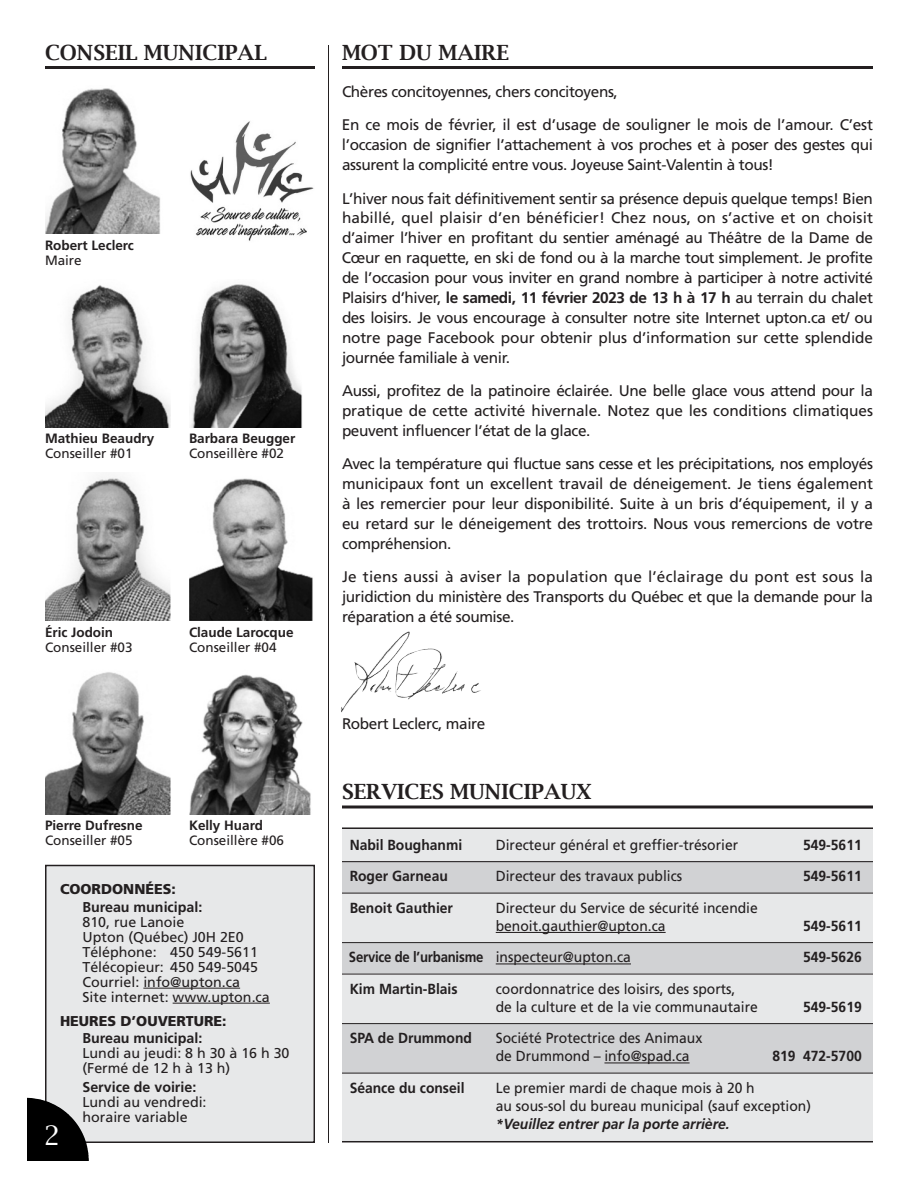
<style>
.page{position:relative;width:918px;height:1188px;background:#fff}
.page>*{position:absolute;margin:0;border:0;box-sizing:border-box;transform-origin:0 0}
.t1{font:27px "Lucida Bright";color:#fff}
.t2{font:600 21px "Lucida Bright";color:#231f20}
.t3{font:15.3px/19.8px "Frutiger";letter-spacing:-.025em;color:#231f20;text-align:justify}
.t4{font:14.7px/18px "Frutiger";color:#231f20;scale:.95 1}
.t5{font:700 14.7px "Frutiger";color:#231f20;scale:.95 1}
.t6{font:700 14.7px "Frutiger";color:#231f20;scale:.9 1}
.t7{font:italic 700 14.7px "Frutiger";color:#231f20;scale:.95 1}
.t8{font:14.25px/15px "Frutiger";color:#231f20}
.t9{font:700 14.25px "Frutiger";color:#231f20}
.t10{font:900 14.25px "Frutiger";color:#231f20}
.t11{font:700 13.5px "Frutiger";color:#231f20}
.t12{font:13.5px "Frutiger";color:#231f20}
.s1{font-weight:700}
.s2{font-weight:400}
</style>
<div class="page">
<img style="left:341px;top:631px;width:124px;height:81px">
<div style="left:46px;top:866px;width:268px;height:275px;background:#e7e8e9"></div>
<div style="left:45px;top:865px;width:270px;height:278px;border:2px solid #231f20"></div>
<hr style="left:143px;top:988px;width:97px;height:1px;background:#231f20">
<hr style="left:173px;top:1003px;width:97px;height:1px;background:#231f20">
<img style="left:27px;top:1098px;width:62px;height:63px">
<hr style="left:45px;top:66px;width:270px;height:3px;background:#231f20">
<hr style="left:342px;top:66px;width:531px;height:3px;background:#231f20">
<hr style="left:342px;top:806px;width:531px;height:2px;background:#231f20">
<img style="left:45px;top:285px;width:126px;height:143px">
<img style="left:45px;top:476px;width:126px;height:145px">
<img style="left:45px;top:672px;width:126px;height:142px">
<img style="left:190px;top:284px;width:112px;height:144px">
<img style="left:189px;top:478px;width:124px;height:143px">
<img style="left:189px;top:674px;width:122px;height:140px">
<img style="left:190px;top:121px;width:124px;height:120px">
<div style="left:342px;top:862px;width:531px;height:31px;background:#d1d2d4"></div>
<div style="left:342px;top:943px;width:531px;height:31px;background:#d1d2d4"></div>
<div style="left:342px;top:1024px;width:531px;height:49px;background:#d1d2d4"></div>
<div style="left:342px;top:829px;width:531px;height:33px;background:#e7e8e9"></div>
<hr style="left:342px;top:862px;width:531px;height:1px;background:#c1c2c4">
<div style="left:342px;top:893px;width:531px;height:49px;background:#e7e8e9"></div>
<div style="left:342px;top:975px;width:531px;height:49px;background:#e7e8e9"></div>
<div style="left:342px;top:1073px;width:531px;height:69px;background:#e7e8e9"></div>
<hr style="left:342px;top:827px;width:531px;height:2px;background:#231f20">
<hr style="left:342px;top:861px;width:531px;height:1px;background:#231f20">
<hr style="left:342px;top:893px;width:531px;height:1px;background:#231f20">
<hr style="left:496px;top:932px;width:170px;height:1px;background:#231f20">
<hr style="left:342px;top:942px;width:531px;height:1px;background:#231f20">
<hr style="left:496px;top:964px;width:135px;height:1px;background:#231f20">
<hr style="left:342px;top:974px;width:531px;height:1px;background:#231f20">
<hr style="left:342px;top:1023px;width:531px;height:1px;background:#231f20">
<hr style="left:604px;top:1063px;width:86px;height:1px;background:#231f20">
<hr style="left:342px;top:1073px;width:531px;height:1px;background:#231f20">
<hr style="left:342px;top:1141px;width:531px;height:1px;background:#231f20">
<hr style="left:328px;top:45px;width:1px;height:1098px;background:#231f20">
<img style="left:45px;top:88px;width:115px;height:145px">
<h2 class="t2" style="left:45px;top:39px;width:223px">CONSEIL MUNICIPAL</h2>
<h2 class="t2" style="left:342px;top:39px;width:169px">MOT DU MAIRE</h2>
<p class="t11" style="left:45px;top:240px;width:90px">Robert Leclerc</p>
<p class="t12" style="left:45px;top:255px;width:38px">Maire</p>
<p class="t11" style="left:45px;top:433px;width:111px">Mathieu Beaudry</p>
<p class="t12" style="left:45px;top:448px;width:89px">Conseiller #01</p>
<p class="t11" style="left:189px;top:433px;width:108px">Barbara Beugger</p>
<p class="t12" style="left:189px;top:448px;width:97px">Conseillère #02</p>
<p class="t11" style="left:45px;top:627px;width:70px">Éric Jodoin</p>
<p class="t12" style="left:45px;top:642px;width:89px">Conseiller #03</p>
<p class="t11" style="left:189px;top:627px;width:106px">Claude Larocque</p>
<p class="t12" style="left:189px;top:642px;width:89px">Conseiller #04</p>
<p class="t3" style="left:342px;top:76px;width:533px;line-height:33.3px">Chères concitoyennes, chers concitoyens,<br>En ce mois de février, il est d’usage de souligner le mois de l’amour. C’est</p>
<p class="t3" style="left:342px;top:136px;width:533px">l’occasion de signifier l’attachement à vos proches et à poser des gestes qui assurent la complicité entre vous. Joyeuse Saint-Valentin à tous!</p>
<p class="t3" style="left:342px;top:190px;width:533px">L’hiver nous fait définitivement sentir sa présence depuis quelque temps! Bien habillé, quel plaisir d’en bénéficier! Chez nous, on s’active et on choisit d’aimer l’hiver en profitant du sentier aménagé au Théâtre de la Dame de Cœur en raquette, en ski de fond ou à la marche tout simplement. Je profite de l’occasion pour vous inviter en grand nombre à participer à notre activité Plaisirs d’hiver, <span class="s1">le samedi, 11 février 2023 de 13 h à 17 h</span> au terrain du chalet des loisirs. Je vous encourage à consulter notre site Internet upton.ca et/ ou notre page Facebook pour obtenir plus d’information sur cette splendide journée familiale à venir.</p>
<p class="t3" style="left:342px;top:382px;width:533px">Aussi, profitez de la patinoire éclairée. Une belle glace vous attend pour la pratique de cette activité hivernale. Notez que les conditions climatiques peuvent influencer l’état de la glace.</p>
<p class="t3" style="left:342px;top:455px;width:533px">Avec la température qui fluctue sans cesse et les précipitations, nos employés municipaux font un excellent travail de déneigement. Je tiens également à les remercier pour leur disponibilité. Suite à un bris d’équipement, il y a eu retard sur le déneigement des trottoirs. Nous vous remercions de votre compréhension.</p>
<p class="t3" style="left:342px;top:568px;width:533px">Je tiens aussi à aviser la population que l’éclairage du pont est sous la juridiction du ministère des Transports du Québec et que la demande pour la réparation a été soumise.</p>
<p class="t3" style="left:342px;top:715px;width:145px">Robert Leclerc, maire</p>
<h2 class="t2" style="left:342px;top:779px;width:251px">SERVICES MUNICIPAUX</h2>
<p class="t11" style="left:45px;top:820px;width:99px">Pierre Dufresne</p>
<p class="t12" style="left:45px;top:835px;width:89px">Conseiller #05</p>
<p class="t11" style="left:189px;top:820px;width:75px">Kelly Huard</p>
<p class="t12" style="left:189px;top:835px;width:97px">Conseillère #06</p>
<p class="t5" style="left:350px;top:839px;width:120px">Nabil Boughanmi</p>
<p class="t4" style="left:496px;top:837px;width:257px">Directeur général et greffier-trésorier</p>
<p class="t5" style="left:803px;top:839px;width:63px">549-5611</p>
<p class="t5" style="left:350px;top:870px;width:105px">Roger Garneau</p>
<p class="t4" style="left:496px;top:869px;width:198px">Directeur des travaux publics</p>
<p class="t5" style="left:803px;top:870px;width:63px">549-5611</p>
<p class="t5" style="left:350px;top:902px;width:110px">Benoit Gauthier</p>
<p class="t4" style="left:496px;top:900px;width:277px">Directeur du Service de sécurité incendie benoit.gauthier@upton.ca</p>
<p class="t10" style="left:60px;top:884px;width:117px">COORDONNÉES:</p>
<p class="t9" style="left:82px;top:901px;width:121px">Bureau municipal:</p>
<p class="t8" style="left:82px;top:915px;width:189px">810, rue Lanoie<br>Upton (Québec) J0H 2E0<br>Téléphone: 450 549-5611<br>Télécopieur: 450 549-5045<br>Courriel: info@upton.ca<br>Site internet: www.upton.ca</p>
<p class="t10" style="left:60px;top:1015px;width:168px">HEURES D’OUVERTURE:</p>
<p class="t9" style="left:83px;top:1032px;width:121px">Bureau municipal:</p>
<p class="t8" style="left:83px;top:1047px;width:209px">Lundi au jeudi: 8 h 30 à 16 h 30 (Fermé de 12 h à 13 h)</p>
<p class="t9" style="left:83px;top:1082px;width:115px">Service de voirie:</p>
<p class="t8" style="left:83px;top:1096px;width:126px">Lundi au vendredi: horaire variable</p>
<p class="t5" style="left:803px;top:920px;width:63px">549-5611</p>
<p class="t6" style="left:349px;top:951px;width:315px">Service de l’urbanisme <span class="s2">inspecteur@upton.ca</span></p>
<p class="t5" style="left:803px;top:951px;width:63px">549-5626</p>
<p class="t5" style="left:350px;top:983px;width:115px">Kim Martin-Blais</p>
<p class="t4" style="left:496px;top:981px;width:277px">coordonnatrice des loisirs, des sports,<br>de la culture et de la vie communautaire</p>
<p class="t5" style="left:803px;top:1001px;width:63px">549-5619</p>
<p class="t5" style="left:350px;top:1032px;width:130px">SPA de Drummond</p>
<p class="t4" style="left:496px;top:1031px;width:219px">Société Protectrice des Animaux de Drummond – info@spad.ca</p>
<p class="t5" style="left:772px;top:1050px;width:96px">819 472-5700</p>
<p class="t5" style="left:350px;top:1082px;width:122px">Séance du conseil</p>
<p class="t4" style="left:496px;top:1080px;width:333px">Le premier mardi de chaque mois à 20 h<br>au sous-sol du bureau municipal (sauf exception)</p>
<p class="t7" style="left:496px;top:1118px;width:248px">*Veuillez entrer par la porte arrière.</p>
<h1 class="t1" style="left:44px;top:1119px;width:18px">2</h1>
</div>
